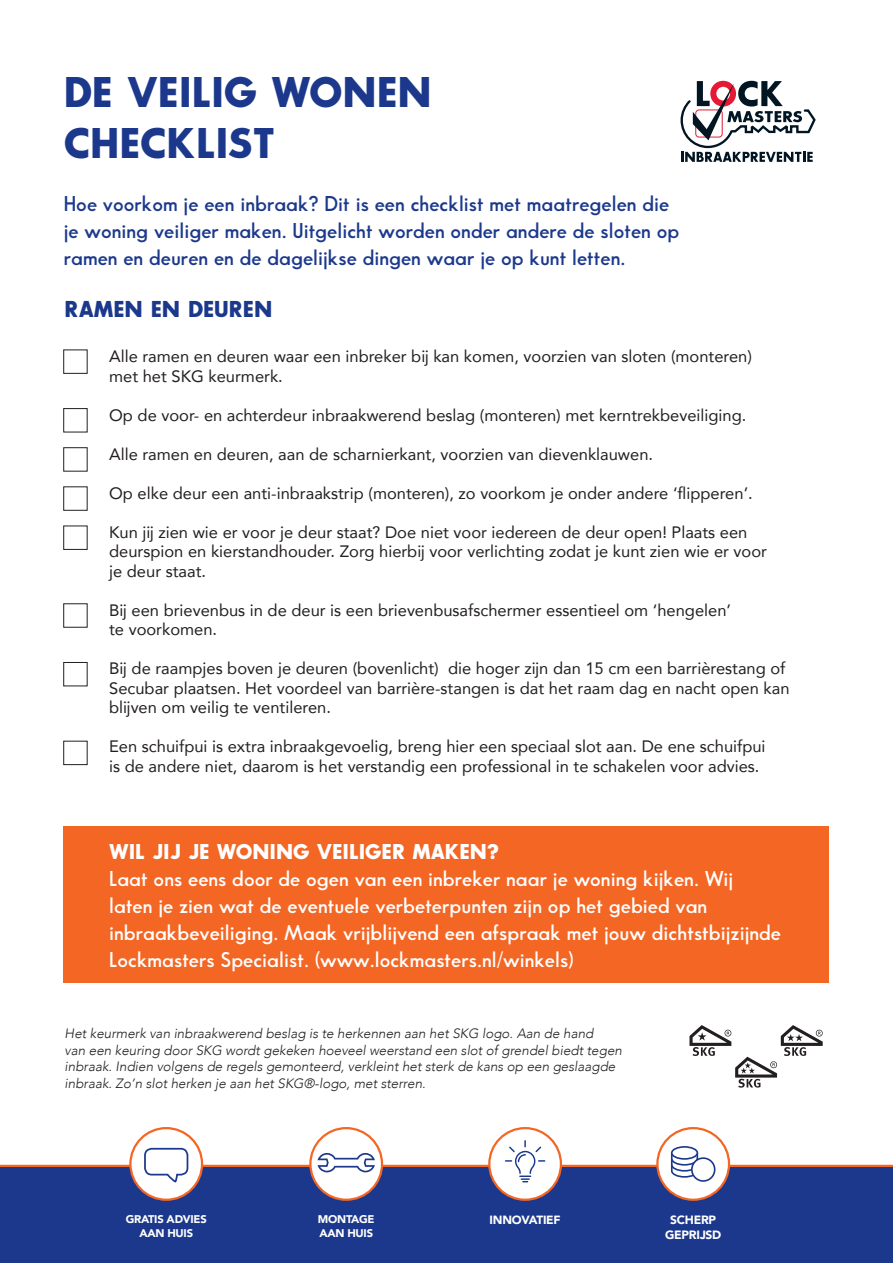
<style>
.page{position:relative;width:893px;height:1263px;background:#fff}
.page>*{position:absolute;margin:0;border:0;box-sizing:border-box;transform-origin:0 0}
.t1{font:42px "Sans Serif Bld FLF";color:#1b388c}
.t2{font:22.5px "Sans Serif Bld FLF";color:#1b388c}
.t3{font:600 21px/27px "Sans Serif FLF";color:#fff}
.t4{font:600 21px "Sans Serif FLF";color:#1b388c}
.t5{font:21px "Sans Serif Bld FLF";color:#fff}
.t6{font:16.5px/19.5px "Avenir";color:#231f20}
.t7{font:italic 300 13.5px "Avenir";color:#231f20}
.t8{font:900 12px "Avenir";letter-spacing:-.02em;color:#fff}
.t9{font:900 11.85px "Avenir";letter-spacing:-.02em;color:#fff}
.t10{font:900 11.1px "Avenir";letter-spacing:-.02em;color:#fff}
</style>
<div class="page">
<div style="left:0;top:1167px;width:893px;height:96px;background:#1b388c"></div>
<div style="left:64px;top:826px;width:765px;height:156px;background:#f36624"></div>
<hr style="left:0;top:1165px;width:893px;height:2px;background:#f36624">
<div style="left:130px;top:1128px;width:72px;height:72px;background:#fff;border-radius:50%"></div>
<div style="left:129px;top:1127px;width:74px;height:74px;border:2px solid #f36624;border-radius:50%"></div>
<svg style="left:144px;top:1147px;width:45px;height:36px"></svg>
<div style="left:310px;top:1128px;width:72px;height:72px;background:#fff;border-radius:50%"></div>
<div style="left:309px;top:1127px;width:74px;height:74px;border:2px solid #f36624;border-radius:50%"></div>
<svg style="left:317px;top:1153px;width:58px;height:19px"></svg>
<div style="left:489px;top:1128px;width:72px;height:72px;background:#fff;border-radius:50%"></div>
<div style="left:488px;top:1127px;width:74px;height:74px;border:2px solid #f36624;border-radius:50%"></div>
<svg style="left:505px;top:1140px;width:40px;height:42px"></svg>
<div style="left:657px;top:1128px;width:72px;height:72px;background:#fff;border-radius:50%"></div>
<div style="left:656px;top:1127px;width:74px;height:74px;border:2px solid #f36624;border-radius:50%"></div>
<svg style="left:670px;top:1153px;width:29px;height:25px"></svg>
<div style="left:672px;top:1147px;width:25px;height:12px;background:#fff;border-radius:50%"></div>
<div style="left:671px;top:1146px;width:27px;height:14px;border:2px solid #1b388c;border-radius:50%"></div>
<div style="left:692px;top:1158px;width:23px;height:23px;background:#fff;border-radius:50%"></div>
<div style="left:691px;top:1157px;width:24px;height:25px;border:2px solid #1b388c;border-radius:50%"></div>
<svg style="left:681px;top:81px;width:135px;height:81px"></svg>
<svg style="left:689px;top:1025px;width:134px;height:63px"></svg>
<p class="t1" style="left:64px;top:70px;width:370px">DE VEILIG WONEN</p>
<p class="t1" style="left:64px;top:120px;width:213px">CHECKLIST</p>
<p class="t4" style="left:64px;top:192px;width:607px">Hoe voorkom je een inbraak? Dit is een checklist met maatregelen die</p>
<p class="t4" style="left:64px;top:219px;width:617px">je woning veiliger maken. Uitgelicht worden onder andere de sloten op</p>
<p class="t4" style="left:64px;top:246px;width:563px">ramen en deuren en de dagelijkse dingen waar je op kunt letten.</p>
<p class="t2" style="left:65px;top:297px;width:209px">RAMEN EN DEUREN</p>
<p class="t6" style="left:109px;top:346px;width:644px">Alle ramen en deuren waar een inbreker bij kan komen, voorzien van sloten (monteren)</p>
<p class="t6" style="left:109px;top:366px;width:175px">met het SKG keurmerk.</p>
<p class="t6" style="left:109px;top:405px;width:639px">Op de voor- en achterdeur inbraakwerend beslag (monteren) met kerntrekbeveiliging.</p>
<p class="t6" style="left:109px;top:444px;width:545px">Alle ramen en deuren, aan de scharnierkant, voorzien van dievenklauwen.</p>
<p class="t6" style="left:109px;top:483px;width:645px">Op elke deur een anti-inbraakstrip (monteren), zo voorkom je onder andere ‘flipperen’.</p>
<p class="t6" style="left:109px;top:522px;width:640px">Kun jij zien wie er voor je deur staat? Doe niet voor iedereen de deur open! Plaats een</p>
<p class="t6" style="left:109px;top:541px;width:659px">deurspion en kierstandhouder. Zorg hierbij voor verlichting zodat je kunt zien wie er voor</p>
<p class="t6" style="left:109px;top:561px;width:98px">je deur staat.</p>
<p class="t6" style="left:109px;top:600px;width:623px">Bij een brievenbus in de deur is een brievenbusafschermer essentieel om ‘hengelen’</p>
<p class="t6" style="left:109px;top:619px;width:109px">te voorkomen.</p>
<p class="t6" style="left:109px;top:658px;width:682px">Bij de raampjes boven je deuren (bovenlicht) die hoger zijn dan 15 cm een barrièrestang of<br>Secubar plaatsen. Het voordeel van barrière-stangen is dat het raam dag en nacht open kan blijven om veilig te ventileren.</p>
<p class="t6" style="left:109px;top:736px;width:658px">Een schuifpui is extra inbraakgevoelig, breng hier een speciaal slot aan. De ene schuifpui</p>
<p class="t6" style="left:109px;top:756px;width:652px">is de andere niet, daarom is het verstandig een professional in te schakelen voor advies.</p>
<p class="t5" style="left:109px;top:840px;width:391px">WIL JIJ JE WONING VEILIGER MAKEN?</p>
<p class="t3" style="left:109px;top:865px;width:673px">Laat ons eens door de ogen van een inbreker naar je woning kijken. Wij laten je zien wat de eventuele verbeterpunten zijn op het gebied van inbraakbeveiliging. Maak vrijblijvend een afspraak met jouw dichtstbijzijnde Lockmasters Specialist. (www.lockmasters.nl/winkels)</p>
<p class="t7" style="left:65px;top:1026px;width:530px">Het keurmerk van inbraakwerend beslag is te herkennen aan het SKG logo. Aan de hand</p>
<p class="t7" style="left:65px;top:1042px;width:559px">van een keuring door SKG wordt gekeken hoeveel weerstand een slot of grendel biedt tegen</p>
<p class="t7" style="left:65px;top:1059px;width:552px">inbraak. Indien volgens de regels gemonteerd, verkleint het sterk de kans op een geslaagde</p>
<p class="t7" style="left:65px;top:1075px;width:363px">inbraak. Zo’n slot herken je aan het SKG®-logo, met sterren.</p>
<p class="t10" style="left:126px;top:1210px;width:83px">GRATIS ADVIES</p>
<p class="t10" style="left:139px;top:1223px;width:55px">AAN HUIS</p>
<p class="t10" style="left:318px;top:1210px;width:58px">MONTAGE</p>
<p class="t10" style="left:319px;top:1223px;width:55px">AAN HUIS</p>
<p class="t9" style="left:490px;top:1210px;width:72px">INNOVATIEF</p>
<p class="t8" style="left:670px;top:1210px;width:47px">SCHERP</p>
<p class="t8" style="left:665px;top:1224px;width:58px">GEPRIJSD</p>
</div>
